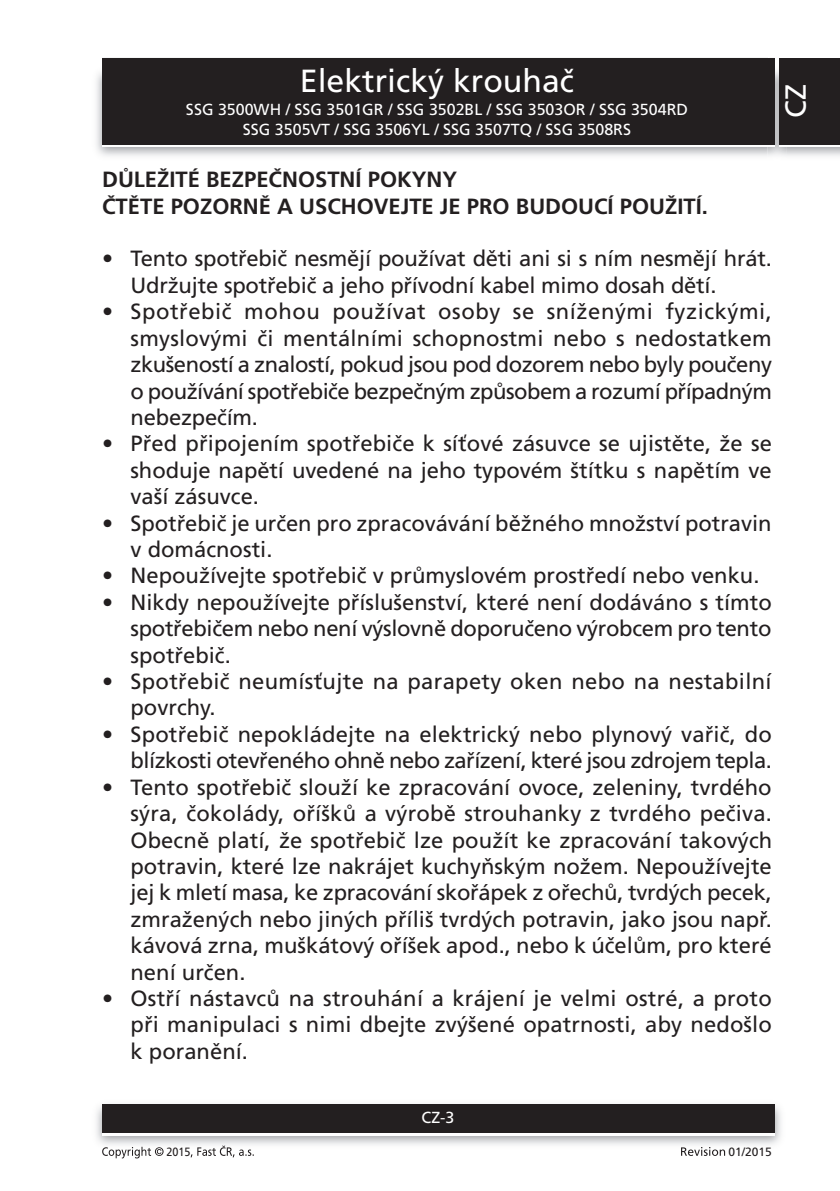
<style>
.page{position:relative;width:840px;height:1191px;background:#fff}
.page>*{position:absolute;margin:0;border:0;box-sizing:border-box;transform-origin:0 0}
.t1{font:32px "Frutiger CE";color:#fff}
.t2{font:29px "Frutiger CE";color:#fff}
.text_7{font:22px/26.4px "Frutiger CE";color:#231f20}
.text_7-2{font:22px/26.4px "Frutiger CE";letter-spacing:-.025em;color:#231f20;text-align:right}
.titulek_9{font:700 22px "Frutiger CE";color:#231f20}
.t3{font:16px/20px "Frutiger CE";color:#fff;text-align:center}
.text_7-3{font:12px "Frutiger CE";color:#231f20}
.text_7-4{font:12px "Frutiger CE";color:#231f20;scale:.9 1}
</style>
<div class="page">
<div style="left:102px;top:61px;width:672px;height:86px;background:linear-gradient(to right,#fff,#fff)"></div>
<img style="left:96px;top:1104px;width:685px;height:41px">
<div style="left:102px;top:1107px;width:672px;height:28px;background:linear-gradient(to right,#fff,#fff)"></div>
<div style="left:102px;top:1104px;width:672px;height:28px;background:#231f20"></div>
<img style="left:767px;top:64px;width:18px;height:94px">
<img style="left:774px;top:70px;width:1px;height:74px">
<div style="left:778px;top:61px;width:61px;height:86px;background:linear-gradient(to right,#fff,#fff)"></div>
<div style="left:778px;top:58px;width:61px;height:86px;background:#231f20"></div>
<hr style="left:758px;top:144px;width:16px;height:3px;background:#fff">
<div style="left:102px;top:58px;width:672px;height:86px;background:#231f20"></div>
<svg style="left:102px;top:1146px;width:61px;height:12px"></svg>
<svg style="left:190px;top:1145px;width:64px;height:12px"></svg>
<svg style="left:681px;top:1147px;width:43px;height:8px"></svg>
<h1 class="t1" style="left:300px;top:62px;width:275px">Elektrický krouhač</h1>
<p class="t3" style="left:186px;top:99px;width:503px">SSG 3500WH / SSG 3501GR / SSG 3502BL / SSG 3503OR / SSG 3504RD<br>SSG 3505VT / SSG 3506YL / SSG 3507TQ / SSG 3508RS</p>
<p class="titulek_9" style="left:102px;top:167px;width:356px">DŮLEŽITÉ BEZPEČNOSTNÍ POKYNY</p>
<p class="titulek_9" style="left:102px;top:193px;width:607px">ČTĚTE POZORNĚ A USCHOVEJTE JE PRO BUDOUCÍ POUŽITÍ.</p>
<p class="text_7" style="left:130px;top:246px;width:638px;text-indent:-28px">• Tento spotřebič nesmějí používat děti ani si s ním nesmějí hrát.<br>Udržujte spotřebič a jeho přívodní kabel mimo dosah dětí.</p>
<p class="text_7" style="left:130px;top:298px;width:642px;text-align:justify;text-indent:-28px">• Spotřebič mohou používat osoby se sníženými fyzickými, smyslovými či mentálními schopnostmi nebo s nedostatkem zkušeností a znalostí, pokud jsou pod dozorem nebo byly poučeny o používání spotřebiče bezpečným způsobem a rozumí případným nebezpečím.</p>
<p class="text_7" style="left:130px;top:430px;width:642px;text-align:justify;text-indent:-28px">• Před připojením spotřebiče k síťové zásuvce se ujistěte, že se shoduje napětí uvedené na jeho typovém štítku s napětím ve vaší zásuvce.</p>
<p class="text_7" style="left:130px;top:510px;width:642px;text-indent:-28px">• Spotřebič je určen pro zpracovávání běžného množství potravin v domácnosti.</p>
<p class="text_7" style="left:102px;top:562px;width:655px">• Nepoužívejte spotřebič v průmyslovém prostředí nebo venku.</p>
<p class="text_7" style="left:130px;top:589px;width:642px;text-align:justify;text-indent:-28px">• Nikdy nepoužívejte příslušenství, které není dodáváno s tímto spotřebičem nebo není výslovně doporučeno výrobcem pro tento spotřebič.</p>
<p class="text_7" style="left:130px;top:668px;width:642px;text-indent:-28px">• Spotřebič neumísťujte na parapety oken nebo na nestabilní povrchy.</p>
<p class="text_7-2" style="left:102px;top:721px;width:671px">• Spotřebič nepokládejte na elektrický nebo plynový vařič, do blízkosti otevřeného ohně nebo zařízení, které jsou zdrojem tepla.</p>
<p class="text_7" style="left:130px;top:774px;width:643px;text-indent:-28px">• Tento spotřebič slouží ke zpracování ovoce, zeleniny, tvrdého sýra, čokolády, oříšků a výrobě strouhanky z tvrdého pečiva.<br>Obecně platí, že spotřebič lze použít ke zpracování takových potravin, které lze nakrájet kuchyňským nožem. Nepoužívejte jej k mletí masa, ke zpracování skořápek z ořechů, tvrdých pecek, zmražených nebo jiných příliš tvrdých potravin, jako jsou např. kávová zrna, muškátový oříšek apod., nebo k účelům, pro které není určen.</p>
<p class="text_7" style="left:130px;top:985px;width:642px;text-align:justify;text-indent:-28px">• Ostří nástavců na strouhání a krájení je velmi ostré, a proto při manipulaci s nimi dbejte zvýšené opatrnosti, aby nedošlo k poranění.</p>
<h2 class="t2" style="left:778px;top:118px;width:35px;rotate:-90deg">CZ</h2>
<p class="t3" style="left:421px;top:1108px;width:34px">CZ-3</p>
<p class="text_7-4" style="left:166px;top:1144px;width:28px">2015</p>
<p class="text_7-3" style="left:728px;top:1144px;width:45px">01/2015</p>
</div>
